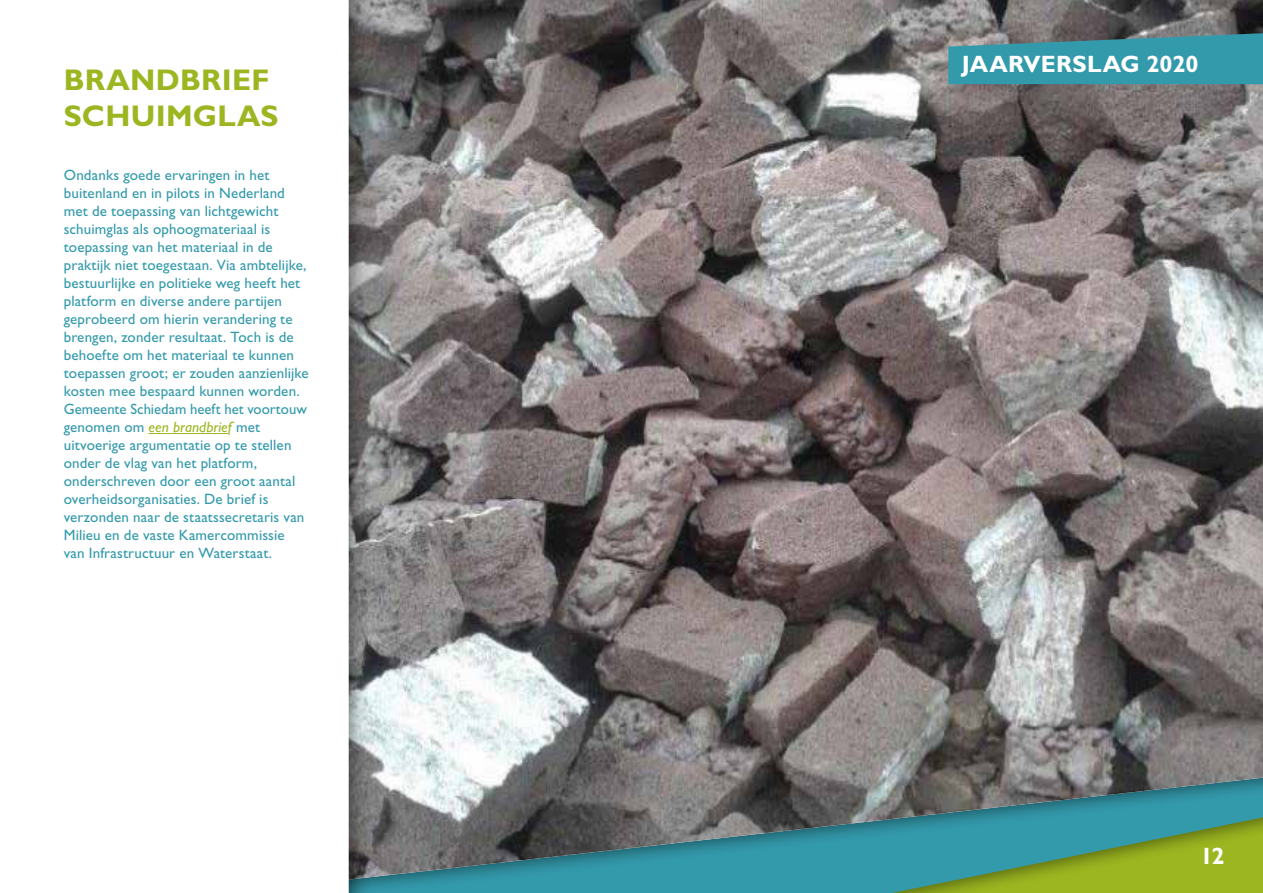
<style>
.page{position:relative;width:1263px;height:893px;background:#fff}
.page>*{position:absolute;margin:0;border:0;box-sizing:border-box;transform-origin:0 0}
.t1{font:700 30px/36px "Gill Sans";letter-spacing:.01em;color:#9bb620}
.t2{font:700 23.7px "Gill Sans";letter-spacing:.005em;color:#fff}
.t3{font:15px/18px "Gill Sans";letter-spacing:.01em;color:#339aac}
.s1{font-style:italic;color:#9bb620}
</style>
<div class="page">
<img style="left:371px;top:0;width:892px;height:881px">
<svg style="left:948px;top:33px;width:315px;height:51px;background:#3c95a4"></svg>
<div style="left:0;top:0;width:371px;height:893px;background:#000;opacity:.54"></div>
<div style="left:0;top:0;width:349px;height:893px;background:#fff"></div>
<hr style="left:149px;top:433px;width:79px;height:1px;background:#9bb620">
<h1 class="t1" style="left:64px;top:62px;width:216px">BRANDBRIEF<br>SCHUIMGLAS</h1>
<p class="t3" style="left:64px;top:166px;width:247px">Ondanks goede ervaringen in het buitenland en in pilots in Nederland met de toepassing van lichtgewicht schuimglas als ophoogmateriaal is toepassing van het materiaal in de praktijk niet toegestaan. Via ambtelijke, bestuurlijke en politieke weg heeft het platform en diverse andere partijen geprobeerd om hierin verandering te brengen, zonder resultaat. Toch is de behoefte om het materiaal te kunnen toepassen groot; er zouden aanzienlijke kosten mee bespaard kunnen worden.<br>Gemeente Schiedam heeft het voortouw genomen om <span class="s1">een brandbrief</span> met uitvoerige argumentatie op te stellen onder de vlag van het platform, onderschreven door een groot aantal overheidsorganisaties. De brief is verzonden naar de staatssecretaris van Milieu en de vaste Kamercommissie van Infrastructuur en Waterstaat.</p>
<h2 class="t2" style="left:962px;top:50px;width:238px">JAARVERSLAG 2020</h2>
<h2 class="t2" style="left:1200px;top:842px;width:26px">12</h2>
</div>
